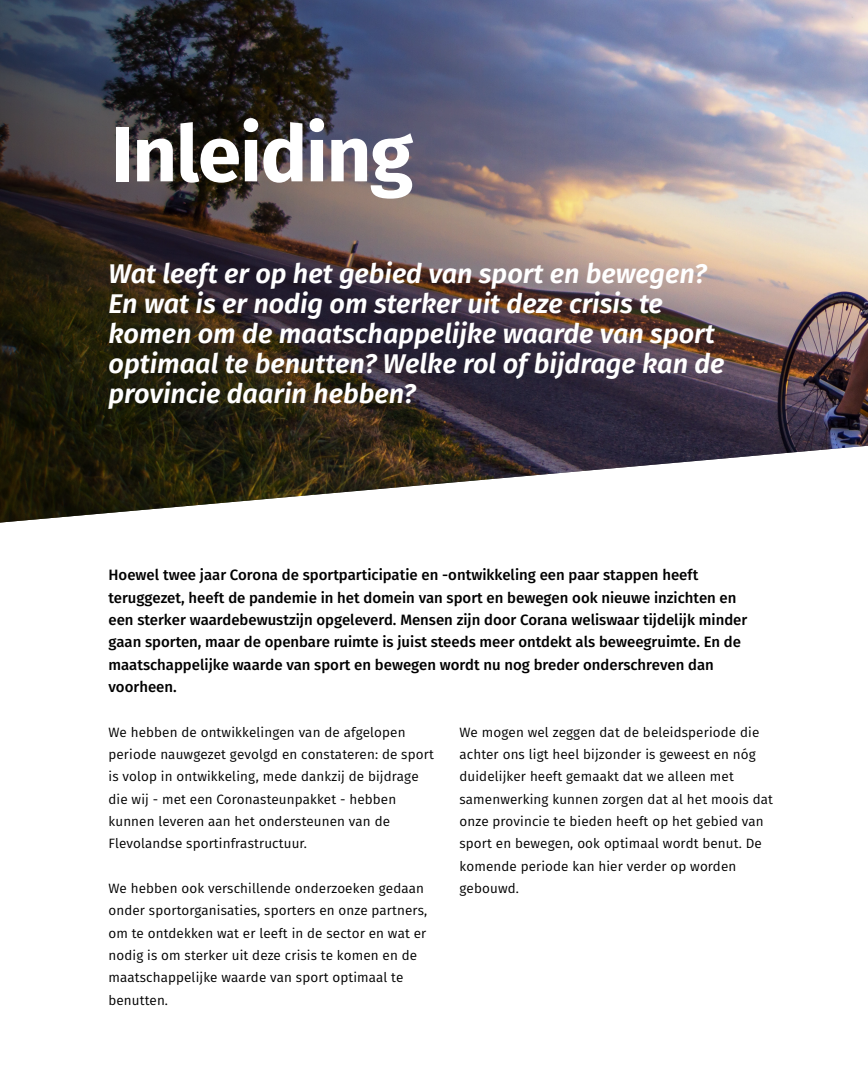
<style>
.page{position:relative;width:868px;height:1080px;background:#fff}
.page>*{position:absolute;margin:0;border:0;box-sizing:border-box;transform-origin:0 0}
.Titel_hoofdstuk_Wit{font:700 78px "Fira Sans";letter-spacing:-.015em;color:#fff}
.Hoofdstuk_Intro{font:italic 600 27px/30px "Fira Sans";color:#fff}
.Intro__P{font:15px/22.4px "Fira Sans Medium 2";color:#000}
.Bodytekst___witregel{font:13.5px/22.4px "Fira Sans Book 2";letter-spacing:.01em;color:#000}
</style>
<div class="page">
<img style="left:0;top:0;width:867px;height:523px">
<h1 class="Titel_hoofdstuk_Wit" style="left:111px;top:89px;width:304px">Inleiding</h1>
<p class="Hoofdstuk_Intro" style="left:108px;top:257px;width:617px">Wat leeft er op het gebied van sport en bewegen?<br>En wat is er nodig om sterker uit deze crisis te komen om de maatschappelijke waarde van sport optimaal te benutten? Welke rol of bijdrage kan de provincie daarin hebben?</p>
<p class="Intro__P" style="left:108px;top:563px;width:640px">Hoewel twee jaar Corona de sportparticipatie en -ontwikkeling een paar stappen heeft teruggezet, heeft de pandemie in het domein van sport en bewegen ook nieuwe inzichten en een sterker waardebewustzijn opgeleverd. Mensen zijn door Corana weliswaar tijdelijk minder gaan sporten, maar de openbare ruimte is juist steeds meer ontdekt als beweegruimte. En de maatschappelijke waarde van sport en bewegen wordt nu nog breder onderschreven dan voorheen.</p>
<p class="Bodytekst___witregel" style="left:108px;top:720px;width:327px">We hebben de ontwikkelingen van de afgelopen periode nauwgezet gevolgd en constateren: de sport is volop in ontwikkeling, mede dankzij de bijdrage die wij - met een Coronasteunpakket - hebben kunnen leveren aan het ondersteunen van de Flevolandse sportinfrastructuur.</p>
<p class="Bodytekst___witregel" style="left:108px;top:877px;width:320px">We hebben ook verschillende onderzoeken gedaan onder sportorganisaties, sporters en onze partners, om te ontdekken wat er leeft in de sector en wat er nodig is om sterker uit deze crisis te komen en de maatschappelijke waarde van sport optimaal te benutten.</p>
<p class="Bodytekst___witregel" style="left:459px;top:721px;width:315px">We mogen wel zeggen dat de beleidsperiode die achter ons ligt heel bijzonder is geweest en nóg duidelijker heeft gemaakt dat we alleen met samenwerking kunnen zorgen dat al het moois dat onze provincie te bieden heeft op het gebied van sport en bewegen, ook optimaal wordt benut. De komende periode kan hier verder op worden gebouwd.</p>
</div>
